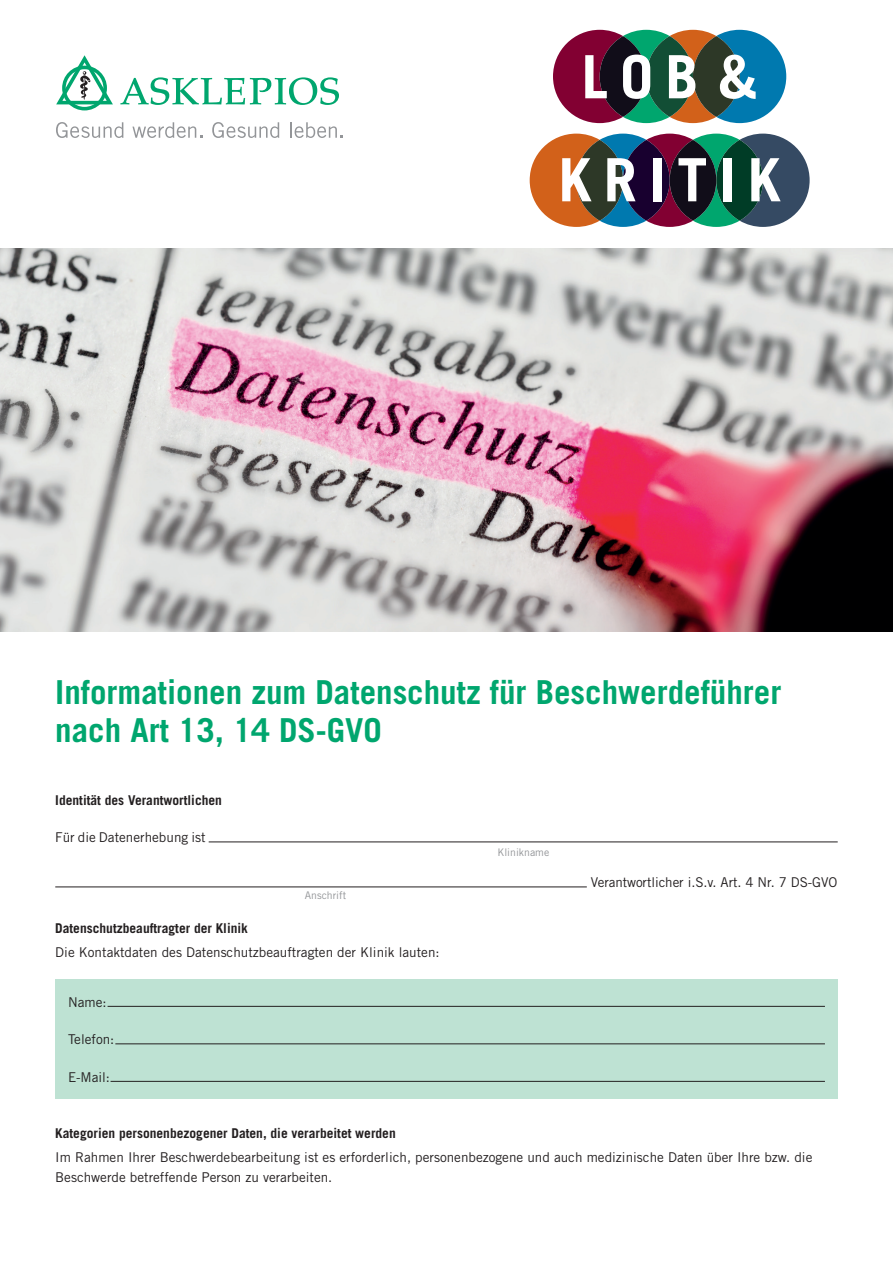
<style>
.page{position:relative;width:893px;height:1263px;background:#fff}
.page>*{position:absolute;margin:0;border:0;box-sizing:border-box;transform-origin:0 0}
.t1{font:700 59.7px/103.1px "Trade Gothic LT Std";letter-spacing:.2em;color:#fff;text-align:center}
.t2{font:700 33px/37.5px "Trade Gothic LT Std";color:#00a66e}
.t3{font:13.5px/19.5px "Trade Gothic LT Std";color:#231f20}
.t4{font:700 13.5px "Trade Gothic LT Std";color:#231f20}
.t5{font:10.5px "Trade Gothic LT Std";color:#939598}
</style>
<div class="page">
<div style="left:55px;top:980px;width:783px;height:119px;background:#bee2d3"></div>
<hr style="left:108px;top:1006px;width:717px;height:1px;background:#231f20">
<hr style="left:115px;top:1043px;width:710px;height:1px;background:#231f20">
<hr style="left:111px;top:1081px;width:714px;height:1px;background:#231f20">
<img style="left:0;top:248px;width:893px;height:383px">
<svg style="left:120px;top:77px;width:219px;height:28px"></svg>
<svg style="left:56px;top:55px;width:57px;height:55px"></svg>
<svg style="left:56px;top:122px;width:67px;height:16px"></svg>
<svg style="left:132px;top:122px;width:70px;height:16px"></svg>
<svg style="left:212px;top:122px;width:67px;height:16px"></svg>
<svg style="left:290px;top:122px;width:53px;height:16px"></svg>
<svg style="left:530px;top:134px;width:280px;height:93px;background:#5e5454"></svg>
<div style="left:716px;top:140px;width:47px;height:81px;background:#003c26;border-radius:50%"></div>
<svg style="left:553px;top:30px;width:233px;height:93px;background:#515b66"></svg>
<div style="left:693px;top:36px;width:47px;height:81px;background:#2d3827;border-radius:50%"></div>
<hr style="left:209px;top:842px;width:629px;height:1px;background:#231f20">
<hr style="left:55px;top:887px;width:532px;height:1px;background:#231f20">
<h1 class="t1" style="left:558px;top:25px;width:224px">LOB &amp;<br>KRITIK</h1>
<h2 class="t2" style="left:55px;top:673px;width:728px">Informationen zum Datenschutz für Beschwerdeführer nach Art 13, 14 DS-GVO</h2>
<p class="t4" style="left:55px;top:791px;width:168px">Identität des Verantwortlichen</p>
<p class="t3" style="left:55px;top:827px;width:152px">Für die Datenerhebung ist</p>
<p class="t5" style="left:305px;top:889px;width:43px">Anschrift</p>
<p class="t4" style="left:55px;top:920px;width:194px">Datenschutzbeauftragter der Klinik</p>
<p class="t3" style="left:55px;top:942px;width:386px">Die Kontaktdaten des Datenschutzbeauftragten der Klinik lauten:</p>
<p class="t3" style="left:68px;top:992px;width:40px">Name:</p>
<p class="t3" style="left:68px;top:1029px;width:48px">Telefon:</p>
<p class="t3" style="left:68px;top:1067px;width:43px">E-Mail:</p>
<p class="t5" style="left:497px;top:845px;width:53px">Klinikname</p>
<p class="t3" style="left:591px;top:872px;width:248px">Verantwortlicher i.S.v. Art. 4 Nr. 7 DS-GVO</p>
<p class="t4" style="left:55px;top:1125px;width:342px">Kategorien personenbezogener Daten, die verarbeitet werden</p>
<p class="t3" style="left:55px;top:1147px;width:759px">Im Rahmen Ihrer Beschwerdebearbeitung ist es erforderlich, personenbezogene und auch medizinische Daten über Ihre bzw. die<br>Beschwerde betreffende Person zu verarbeiten.</p>
</div>
